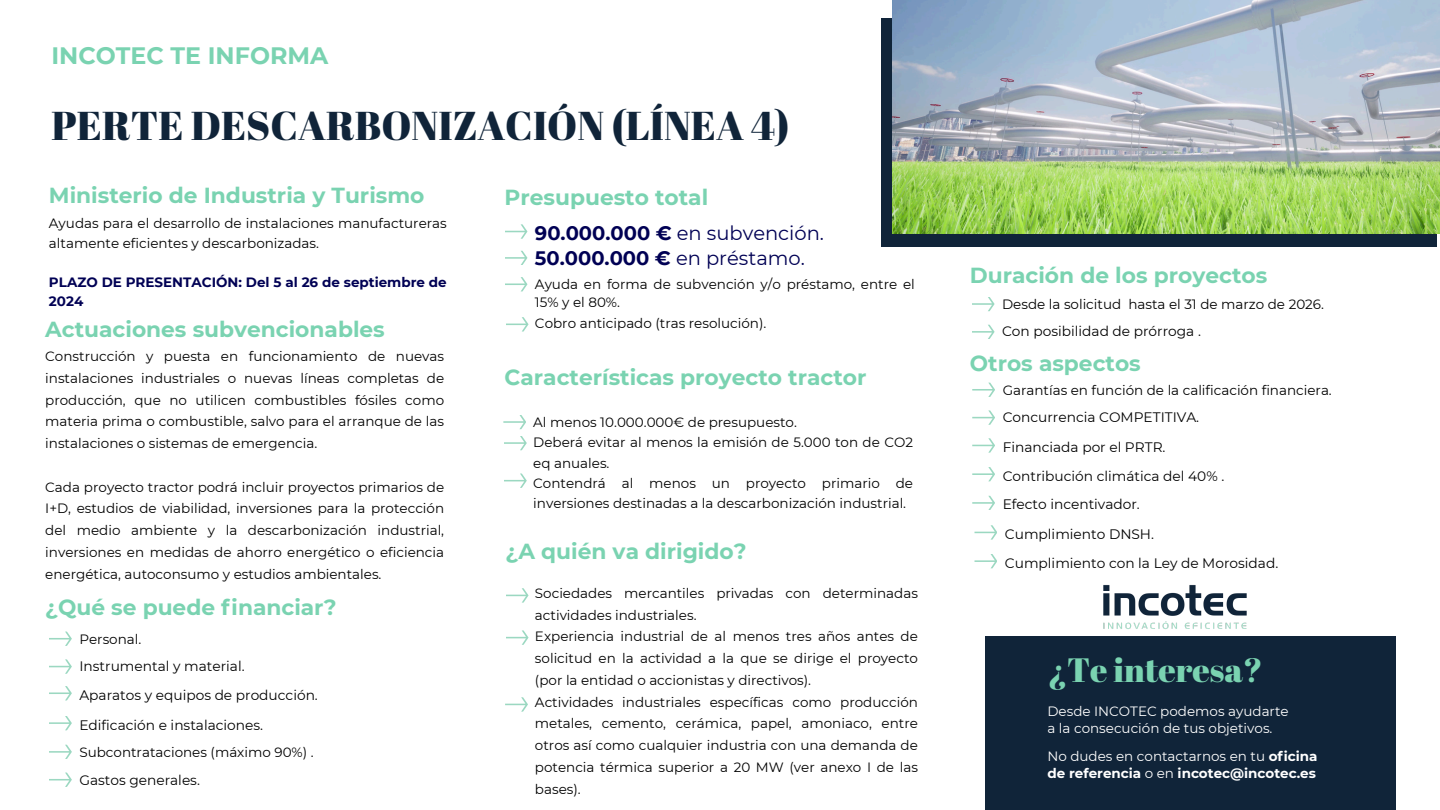
<style>
.page{position:relative;width:1440px;height:810px;background:#fff}
.page>*{position:absolute;margin:0;border:0;box-sizing:border-box;transform-origin:0 0}
.t1{font:40.2px "Abril Fatface";color:#102439}
.t2{font:33.8px "Abril Fatface";color:#7ad3b1}
.t3{font:700 23.7px "Montserrat";color:#7ad3b1}
.t4{font:700 21.8px "Montserrat";color:#7ad3b1}
.t5{font:700 21.7px "Montserrat";color:#7ad3b1}
.t6{font:19.5px "Montserrat";color:#000054}
.t7{font:700 19.5px "Montserrat";color:#000054}
.t8{font:13.7px "Montserrat";color:#000}
.t9{font:13.5px/21.8px "Montserrat";color:#000}
.t10{font:13.5px "Montserrat";color:#fff}
.t11{font:700 13.5px/19.5px "Montserrat";color:#000054}
.t12{font:700 13.5px "Montserrat";color:#fff}
.s1{font-weight:700}
.s2{font-weight:400}
</style>
<div class="page">
<svg style="left:505px;top:224px;width:22px;height:15px"></svg>
<svg style="left:505px;top:251px;width:22px;height:14px"></svg>
<svg style="left:505px;top:277px;width:22px;height:14px"></svg>
<img style="left:1103px;top:585px;width:144px;height:44px">
<div style="left:881px;top:18px;width:556px;height:228px;background:#102439"></div>
<div style="left:986px;top:637px;width:410px;height:173px;background:#102439"></div>
<svg style="left:972px;top:383px;width:23px;height:14px"></svg>
<svg style="left:972px;top:410px;width:23px;height:15px"></svg>
<img style="left:892px;top:0;width:548px;height:234px">
<svg style="left:506px;top:317px;width:23px;height:15px"></svg>
<svg style="left:972px;top:438px;width:23px;height:15px"></svg>
<svg style="left:972px;top:467px;width:23px;height:14px"></svg>
<svg style="left:972px;top:496px;width:23px;height:14px"></svg>
<svg style="left:975px;top:525px;width:22px;height:15px"></svg>
<svg style="left:975px;top:554px;width:22px;height:14px"></svg>
<svg style="left:972px;top:297px;width:23px;height:14px"></svg>
<svg style="left:972px;top:325px;width:23px;height:14px"></svg>
<svg style="left:49px;top:632px;width:23px;height:14px"></svg>
<svg style="left:49px;top:659px;width:23px;height:15px"></svg>
<svg style="left:49px;top:686px;width:23px;height:14px"></svg>
<svg style="left:49px;top:716px;width:23px;height:14px"></svg>
<svg style="left:49px;top:745px;width:23px;height:14px"></svg>
<svg style="left:49px;top:773px;width:23px;height:14px"></svg>
<svg style="left:503px;top:415px;width:23px;height:14px"></svg>
<svg style="left:504px;top:436px;width:23px;height:14px"></svg>
<svg style="left:504px;top:474px;width:23px;height:14px"></svg>
<svg style="left:506px;top:588px;width:23px;height:15px"></svg>
<svg style="left:506px;top:630px;width:23px;height:15px"></svg>
<svg style="left:505px;top:697px;width:23px;height:15px"></svg>
<p class="t3" style="left:51px;top:42px;width:278px">INCOTEC TE INFORMA</p>
<h6 class="t1" style="left:51px;top:98px;width:740px">PERTE DESCARBONIZACIÓN (LÍNEA 4)</h6>
<h4 class="t5" style="left:49px;top:182px;width:377px">Ministerio de Industria y Turismo</h4>
<h5 class="t9" style="left:49px;top:214px;width:399px;line-height:19.5px">Ayudas para el desarrollo de instalaciones manufactureras altamente eficientes y descarbonizadas.</h5>
<h5 class="t11" style="left:49px;top:272px;width:399px">PLAZO DE PRESENTACIÓN: Del 5 al 26 de septiembre de<br>2024</h5>
<p class="t5" style="left:45px;top:316px;width:341px">Actuaciones subvencionables</p>
<p class="t9" style="left:45px;top:345px;width:400px;text-align:justify">Construcción y puesta en funcionamiento de nuevas instalaciones industriales o nuevas líneas completas de producción, que no utilicen combustibles fósiles como materia prima o combustible, salvo para el arranque de las instalaciones o sistemas de emergencia.</p>
<p class="t9" style="left:45px;top:476px;width:400px;text-align:justify">Cada proyecto tractor podrá incluir proyectos primarios de I+D, estudios de viabilidad, inversiones para la protección del medio ambiente y la descarbonización industrial, inversiones en medidas de ahorro energético o eficiencia energética, autoconsumo y estudios ambientales.</p>
<p class="t4" style="left:45px;top:594px;width:293px">¿Qué se puede financiar?</p>
<p class="t9" style="left:79px;top:628px;width:63px">Personal.</p>
<p class="t8" style="left:79px;top:658px;width:167px">Instrumental y material.</p>
<p class="t8" style="left:79px;top:686px;width:240px">Aparatos y equipos de producción.</p>
<p class="t8" style="left:79px;top:716px;width:185px">Edificación e instalaciones.</p>
<p class="t9" style="left:79px;top:741px;width:236px">Subcontrataciones (máximo 90%) .</p>
<p class="t8" style="left:79px;top:771px;width:122px">Gastos generales.</p>
<p class="t4" style="left:505px;top:184px;width:205px">Presupuesto total</p>
<p class="t6" style="left:535px;top:221px;width:291px"><span class="s1">90.000.000 €</span> en subvención.</p>
<p class="t9" style="left:535px;top:276px;width:381px;line-height:17.2px">Ayuda en forma de subvención y/o préstamo, entre el<br>15% y el 80%.</p>
<h4 class="t7" style="left:535px;top:247px;width:271px">50.000.000 € <span class="s2">en préstamo.</span></h4>
<p class="t9" style="left:535px;top:312px;width:233px">Cobro anticipado (tras resolución).</p>
<h4 class="t4" style="left:505px;top:364px;width:363px">Características proyecto tractor</h4>
<p class="t9" style="left:533px;top:411px;width:265px">Al menos 10.000.000€ de presupuesto.</p>
<p class="t9" style="left:533px;top:432px;width:381px;line-height:20.2px">Deberá evitar al menos la emisión de 5.000 ton de CO2 eq anuales.</p>
<p class="t9" style="left:533px;top:473px;width:381px;line-height:20.2px">Contendrá al menos un proyecto primario de inversiones destinadas a la descarbonización industrial.</p>
<h4 class="t4" style="left:506px;top:538px;width:243px">¿A quién va dirigido?</h4>
<p class="t9" style="left:535px;top:582px;width:384px">Sociedades mercantiles privadas con determinadas actividades industriales.</p>
<p class="t9" style="left:535px;top:626px;width:384px;text-align:justify">Experiencia industrial de al menos tres años antes de solicitud en la actividad a la que se dirige el proyecto (por la entidad o accionistas y directivos).</p>
<p class="t9" style="left:535px;top:691px;width:384px;text-align:justify">Actividades industriales específicas como producción metales, cemento, cerámica, papel, amoniaco, entre otros así como cualquier industria con una demanda de potencia térmica superior a 20 MW (ver anexo I de las bases).</p>
<p class="t5" style="left:970px;top:262px;width:299px">Duración de los proyectos</p>
<p class="t9" style="left:1002px;top:293px;width:323px">Desde la solicitud hasta el 31 de marzo de 2026.</p>
<p class="t8" style="left:1002px;top:323px;width:200px">Con posibilidad de prórroga .</p>
<p class="t5" style="left:970px;top:350px;width:172px">Otros aspectos</p>
<h3 class="t9" style="left:1003px;top:379px;width:331px">Garantías en función de la calificación financiera.</h3>
<h4 class="t8" style="left:1003px;top:409px;width:198px">Concurrencia COMPETITIVA.</h4>
<p class="t8" style="left:1003px;top:439px;width:164px">Financiada por el PRTR.</p>
<p class="t8" style="left:1003px;top:467px;width:223px">Contribución climática del 40% .</p>
<h4 class="t8" style="left:1003px;top:496px;width:139px">Efecto incentivador.</h4>
<p class="t8" style="left:1005px;top:526px;width:151px">Cumplimiento DNSH.</p>
<h2 class="t8" style="left:1005px;top:554px;width:275px">Cumplimiento con la Ley de Morosidad.</h2>
<h4 class="t2" style="left:1047px;top:646px;width:217px">¿Te interesa?</h4>
<p class="t10" style="left:1047px;top:703px;width:243px">Desde INCOTEC podemos ayudarte</p>
<p class="t10" style="left:1047px;top:720px;width:227px">a la consecución de tus objetivos.</p>
<h4 class="t10" style="left:1047px;top:747px;width:272px">No dudes en contactarnos en tu <span class="s1">oficina</span></h4>
<p class="t12" style="left:1047px;top:765px;width:270px">de referencia <span class="s2">o en</span> incotec@incotec.es</p>
</div>
